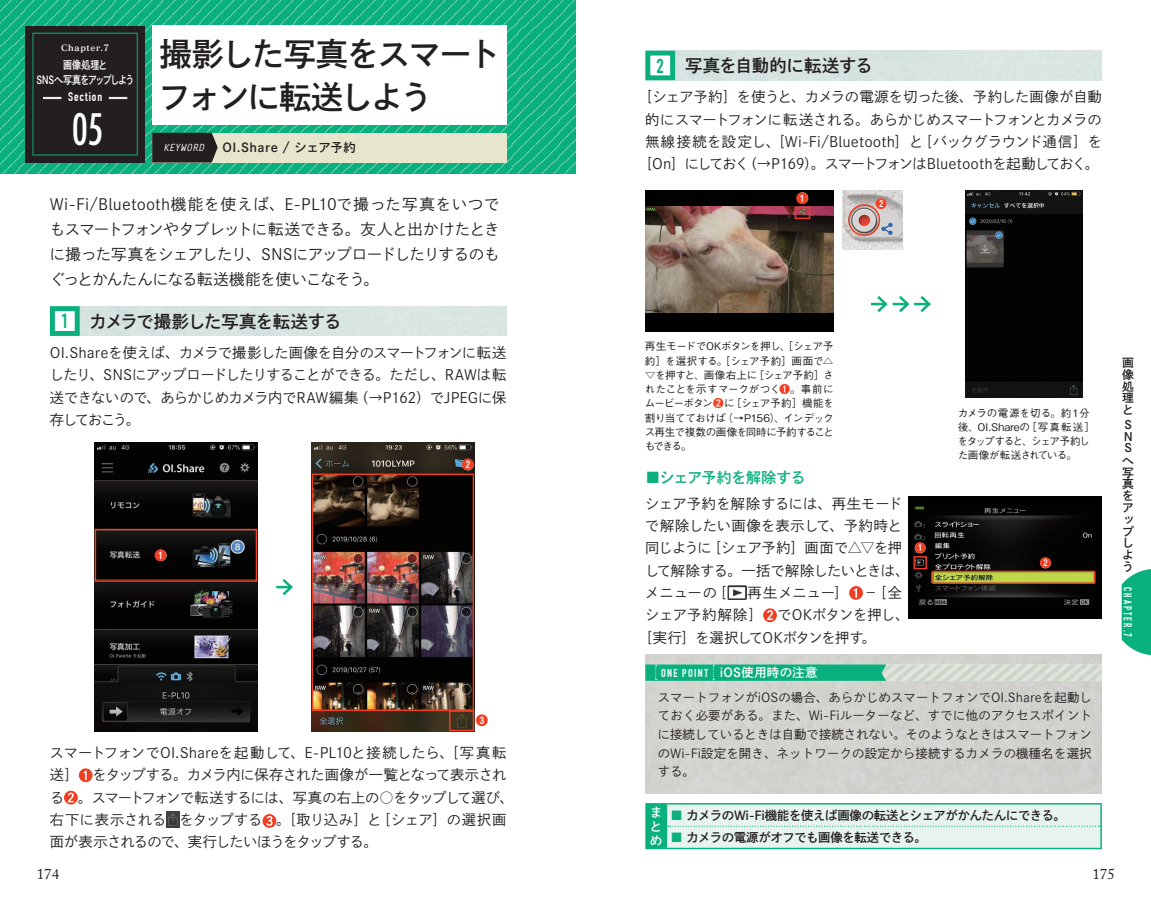
<style>
.page{position:relative;width:1151px;height:903px;background:#fff}
.page>*{position:absolute;margin:0;border:0;box-sizing:border-box;transform-origin:0 0}
.t1{font:condensed 42.18px "Futura Std";color:#fff;scale:.9 1}
.t2{font:32.2px/42.2px "Shuei Go Kin Std B";letter-spacing:-.045em;color:#231f20}
.t3{font:700 19.78px "DIN Condensed";color:#09af7c}
.t4{font:17.32px "Shuei Go Kin Std B";letter-spacing:-.03em;color:#231f20}
.t5{font:17.32px "Shuei Go Kin Std B";letter-spacing:-.01em;color:#231f20}
.t6{font:15.58px/24.8px "Shuei Go Kin Std L";letter-spacing:-.04em;color:#231f20;text-align:justify}
.t7{font:14.88px "Shuei Go Kin Std B";letter-spacing:-.025em;color:#09af7c}
.t8{font:14.88px "Adobe Caslon Pro";color:#231f20}
.t9{font:14.17px/22.4px "Shuei Go Kin Std L";letter-spacing:-.02em;color:#231f20}
.t10{font:14.17px "Shuei Go Kin Std L";color:#231f20}
.t11{font:14.17px "Shuei Go Kin Std L";letter-spacing:-.045em;color:#231f20}
.t12{font:12.42px/18.6px "Shuei Go Kin Std L";letter-spacing:.015em;color:#231f20;text-align:justify}
.t13{font:12.42px "Shuei Go Kin Std B";letter-spacing:-.025em;color:#231f20}
.t14{font:12.42px "Shuei Go Kin Std B";letter-spacing:.035em;color:#231f20}
.t15{font:12.42px/13.7px "Shuei Go Kin Std B";letter-spacing:.02em;color:#fff}
.t16{font:700 12.42px "DIN Condensed";letter-spacing:.075em;color:#fff}
.t17{font:12.42px "Midashi Go Pro MB31";color:#ef3e22}
.t18{font:11.72px/11.9px "Shuei Go Kin Std B";color:#231f20;text-align:justify}
.t19{font:11.55px "Midashi Go Pro MB31";color:#ef3e22}
.t20{font:11.2px/14.3px "Shuei Go Kin Std B";letter-spacing:-.06em;color:#fff;text-align:center;scale:.8 1}
.t21{font:700 11.2px "DIN Condensed";letter-spacing:.21em;color:#fff;scale:.9 1}
.t22{font:700 11.2px "DIN Condensed";letter-spacing:.125em;color:#fff}
.t23{font:500 10.5px/14.2px "Gothic BBB Pro";letter-spacing:-.045em;color:#231f20;text-align:justify}
.t24{font:italic 700 9.97px "Letter Gothic Std";letter-spacing:-.01em;color:#fff}
.t25{font:8.75px "Matisse Pro B";letter-spacing:.07em;color:#fff}
.s1{font-family:"DIN Condensed";font-weight:700;font-size:19.78px;color:#09af7c}
.s2{font-family:"Shuei Go Kin Std B";font-weight:400;color:#ef3e22}
.s3{color:#09af7c}
</style>
<div class="page">
<svg style="left:0;top:0;width:576px;height:174px;fill:#09af7c"></svg>
<div style="left:26px;top:26px;width:119px;height:136px;background:#231f20"></div>
<svg style="left:43px;top:97px;width:18px;height:2px"></svg>
<svg style="left:109px;top:97px;width:18px;height:2px"></svg>
<div style="left:152px;top:133px;width:354px;height:29px;background:#e7e5cb"></div>
<svg style="left:152px;top:133px;width:66px;height:29px"></svg>
<svg style="left:1121px;top:569px;width:30px;height:86px"></svg>
<div style="left:908px;top:496px;width:194px;height:122px;background:#010101"></div>
<img style="left:915px;top:506px;width:180px;height:99px">
<div style="left:50px;top:306px;width:30px;height:30px;border:5px solid #09af7c"></div>
<div style="left:645px;top:654px;width:457px;height:138px;background:#d2d2ce"></div>
<svg style="left:645px;top:664px;width:457px;height:16px"></svg>
<div style="left:645px;top:51px;width:30px;height:29px;border:5px solid #09af7c"></div>
<svg style="left:79px;top:768px;width:14px;height:14px"></svg>
<svg style="left:64px;top:790px;width:14px;height:14px"></svg>
<img style="left:166px;top:811px;width:13px;height:16px">
<svg style="left:262px;top:814px;width:14px;height:13px"></svg>
<div style="left:646px;top:803px;width:20px;height:45px;background:#09af7c"></div>
<hr style="left:645px;top:804px;width:2px;height:21px;background:#09af7c">
<hr style="left:645px;top:825px;width:2px;height:22px;background:#09af7c">
<hr style="left:645px;top:802px;width:21px;height:2px;background:#09af7c">
<hr style="left:666px;top:802px;width:436px;height:2px;background:#09af7c">
<hr style="left:1100px;top:804px;width:2px;height:21px;background:#09af7c">
<hr style="left:645px;top:847px;width:21px;height:2px;background:#09af7c">
<svg style="left:666px;top:803px;width:435px;height:44px"></svg>
<hr style="left:1100px;top:825px;width:2px;height:22px;background:#09af7c">
<hr style="left:666px;top:847px;width:436px;height:2px;background:#09af7c">
<div style="left:152px;top:26px;width:354px;height:99px;background:#fff"></div>
<img style="left:95px;top:443px;width:162px;height:288px">
<img style="left:312px;top:443px;width:162px;height:288px">
<div style="left:95px;top:528px;width:162px;height:53px;border:1px solid #ef3e22"></div>
<div style="left:312px;top:473px;width:162px;height:238px;border:1px solid #ef3e22"></div>
<div style="left:155px;top:549px;width:11px;height:12px;background:#fff;border-radius:50%"></div>
<div style="left:462px;top:459px;width:12px;height:11px;background:#fff;border-radius:50%"></div>
<div style="left:449px;top:710px;width:25px;height:21px;border:1px solid #ef3e22"></div>
<img style="left:965px;top:190px;width:117px;height:207px">
<div style="left:645px;top:190px;width:188px;height:141px;background:#010101"></div>
<img style="left:645px;top:207px;width:188px;height:106px">
<img style="left:842px;top:190px;width:60px;height:59px">
<div style="left:794px;top:207px;width:16px;height:12px;border:1px solid #ef3e22"></div>
<div style="left:797px;top:192px;width:11px;height:12px;background:#fff;border-radius:50%"></div>
<div style="left:848px;top:204px;width:32px;height:32px;border:1px solid #ef3e22;border-radius:50%"></div>
<img style="left:727px;top:585px;width:19px;height:14px">
<svg style="left:849px;top:586px;width:14px;height:13px"></svg>
<svg style="left:763px;top:608px;width:14px;height:14px"></svg>
<div style="left:932px;top:570px;width:163px;height:13px;border:1px solid #ef3e22"></div>
<div style="left:913px;top:556px;width:14px;height:13px;border:1px solid #ef3e22"></div>
<div style="left:915px;top:542px;width:10px;height:11px;background:#fff;border-radius:50%"></div>
<div style="left:1040px;top:557px;width:11px;height:11px;background:#fff;border-radius:50%"></div>
<hr style="left:276px;top:585px;width:15px;height:3px;background:#09af7c">
<svg style="left:280px;top:579px;width:13px;height:17px"></svg>
<svg style="left:871px;top:296px;width:60px;height:17px"></svg>
<div style="left:876px;top:198px;width:10px;height:11px;background:#fff;border-radius:50%"></div>
<p class="t25" style="left:61px;top:42px;width:50px">Chapter.7</p>
<p class="t20" style="left:37px;top:58px;width:124px">画像処理と<br>SNSへ写真をアップしよう</p>
<p class="t16" style="left:68px;top:89px;width:36px">Section</p>
<h1 class="t1" style="left:72px;top:104px;width:36px">05</h1>
<h2 class="t2" style="left:158px;top:33px;width:343px">撮影した写真をスマートフォンに転送しよう</h2>
<p class="t24" style="left:163px;top:141px;width:43px">KEYWORD</p>
<p class="t14" style="left:223px;top:139px;width:135px">OI.Share / シェア予約</p>
<p class="t6" style="left:50px;top:191px;width:451px">Wi-Fi/Bluetooth機能を使えば、E-PL10で撮った写真をいつでもスマートフォンやタブレットに転送できる。友人と出かけたときに撮った写真をシェアしたり、SNSにアップロードしたりするのもぐっとかんたんになる転送機能を使いこなそう。</p>
<p class="t5" style="left:656px;top:53px;width:217px"><span class="s1">2</span> 写真を自動的に転送する</p>
<p class="t9" style="left:638px;top:85px;width:465px;text-align:center">［シェア予約］を使うと、カメラの電源を切った後、予約した画像が自動的にスマートフォンに転送される。あらかじめスマートフォンとカメラの無線接続を設定し、［Wi-Fi/Bluetooth］と［バックグラウンド通信］を［On］にしておく（→P169）。スマートフォンはBluetoothを起動しておく。</p>
<p class="t17" style="left:796px;top:188px;width:14px">❶</p>
<p class="t19" style="left:875px;top:194px;width:13px">❷</p>
<h3 class="t3" style="left:61px;top:309px;width:9px">1</h3>
<p class="t4" style="left:90px;top:309px;width:253px">カメラで撮影した写真を転送する</p>
<p class="t9" style="left:50px;top:341px;width:458px;text-align:justify">OI.Shareを使えば、カメラで撮影した画像を自分のスマートフォンに転送したり、SNSにアップロードしたりすることができる。ただし、RAWは転送できないので、あらかじめカメラ内でRAW編集（→P162）でJPEGに保存しておこう。</p>
<p class="t17" style="left:155px;top:545px;width:14px">❶</p>
<p class="t17" style="left:462px;top:454px;width:14px">❷</p>
<p class="t23" style="left:645px;top:338px;width:191px">再生モードでOKボタンを押し、［シェア予約］を選択する。［シェア予約］画面で△ ▽を押すと、画像右上に［シェア予約］されたことを示すマークがつく<span class="s2">❶</span>。事前にムービーボタン<span class="s2">❷</span>に［シェア予約］機能を割り当てておけば（→P156）、インデックス再生で複数の画像を同時に予約することもできる。</p>
<p class="t7" style="left:645px;top:466px;width:161px">■シェア予約を解除する</p>
<p class="t9" style="left:645px;top:492px;width:266px">シェア予約を解除するには、再生モードで解除したい画像を表示して、予約時と同じように［シェア予約］画面で△▽を押して解除する。一括で解除したいときは、メニューの［</p>
<p class="t9" style="left:747px;top:581px;width:156px">再生メニュー］ －［全</p>
<p class="t10" style="left:645px;top:605px;width:266px">シェア予約解除］ でOKボタンを押し、</p>
<p class="t11" style="left:638px;top:627px;width:239px">［実行］を選択してOKボタンを押す。</p>
<p class="t19" style="left:914px;top:538px;width:13px">❶</p>
<p class="t23" style="left:957px;top:404px;width:139px;text-align:left">カメラの電源を切る。約１分後、OI.Shareの［写真転送］をタップすると、シェア予約した画像が転送されている。</p>
<p class="t19" style="left:1039px;top:553px;width:13px">❷</p>
<p class="t18" style="left:1122px;top:356px;width:13px">画像処理と</p>
<p class="t18" style="left:1122px;top:418px;width:13px;text-align:left">S<br>N<br>Sへ写真をアップしよう</p>
<p class="t21" style="left:1134px;top:587px;width:57px;rotate:90deg">CHAPTER.7</p>
<p class="t17" style="left:476px;top:710px;width:14px">❸</p>
<p class="t9" style="left:50px;top:741px;width:465px">スマートフォンでOI.Shareを起動して、E-PL10と接続したら、［写真転送］ をタップする。カメラ内に保存された画像が一覧となって表示される 。スマートフォンで転送するには、写真の右上の○をタップして選び、右下に表示される をタップする 。［取り込み］と［シェア］の選択画面が表示されるので、実行したいほうをタップする。</p>
<p class="t22" style="left:661px;top:666px;width:48px">ONE POINT</p>
<p class="t15" style="left:720px;top:665px;width:99px">iOS使用時の注意</p>
<p class="t12" style="left:658px;top:687px;width:436px">スマートフォンがiOSの場合、あらかじめスマートフォンでOI.Shareを起動しておく必要がある。また、Wi-Fiルーターなど、すでに他のアクセスポイントに接続しているときは自動で接続されない。そのようなときはスマートフォンのWi-Fi設定を開き、ネットワークの設定から接続するカメラの機種名を選択する。</p>
<p class="t15" style="left:650px;top:805px;width:13px">まとめ</p>
<p class="t13" style="left:670px;top:806px;width:397px"><span class="s3">■</span> カメラのWi-Fi機能を使えば画像の転送とシェアがかんたんにできる。</p>
<p class="t13" style="left:670px;top:828px;width:258px"><span class="s3">■</span> カメラの電源がオフでも画像を転送できる。</p>
<p class="t8" style="left:37px;top:865px;width:24px">174</p>
<p class="t8" style="left:1092px;top:865px;width:24px">175</p>
</div>
